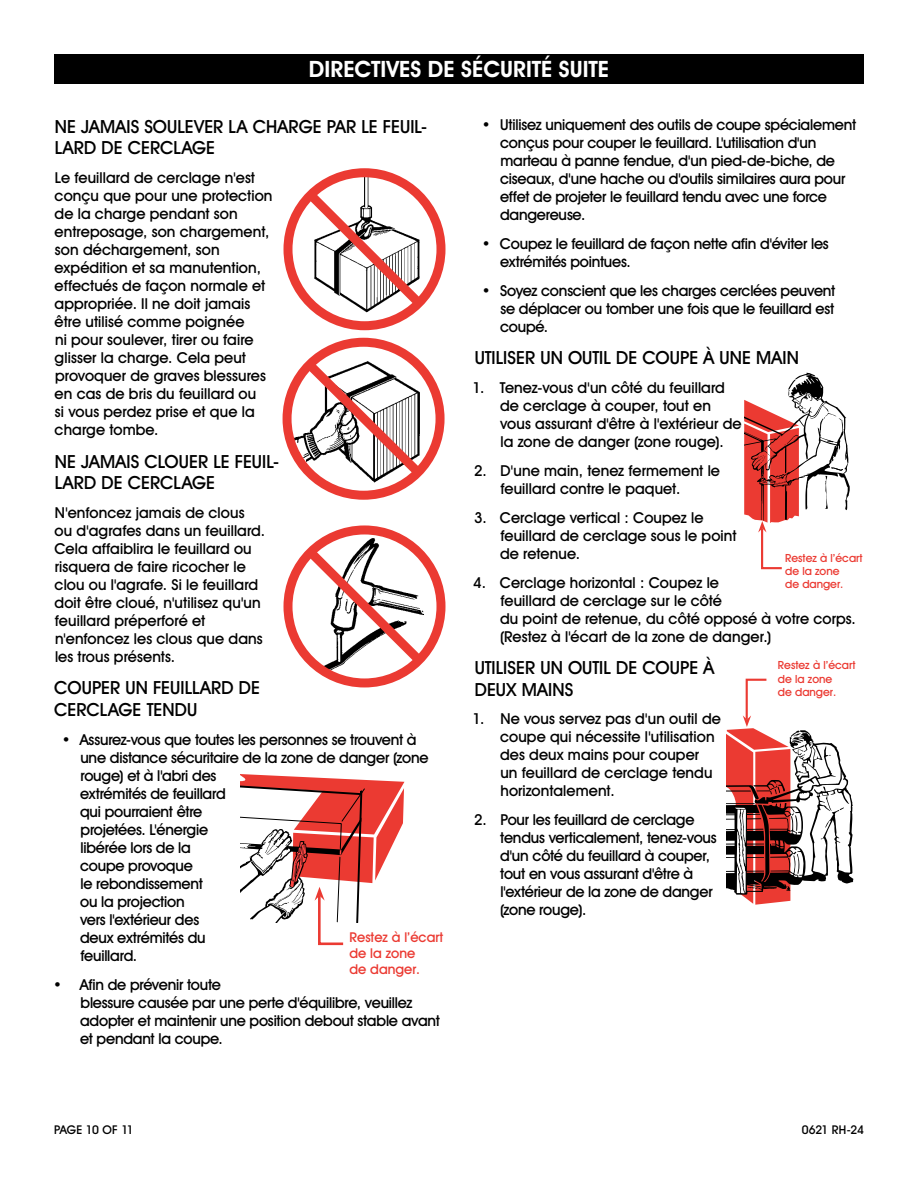
<style>
.page{position:relative;width:918px;height:1188px;background:#fff}
.page>*{position:absolute;margin:0;border:0;box-sizing:border-box;transform-origin:0 0}
.t1{font:700 22.5px "Uline Two Knine";letter-spacing:.005em;color:#fff}
.t2{font:18px/21.6px "Uline Two Knine";letter-spacing:.005em;color:#000}
.t3{font:15px/18px "Uline Two Knine";letter-spacing:-.01em;color:#000}
.t4{font:13.5px/16.2px "Uline Two Knine";color:#eb3a32}
.t5{font:12px "Uline Two Knine";letter-spacing:-.01em;color:#000}
.t6{font:11.25px/13.4px "Uline Two Knine";color:#eb3a32}
.t7{font:11.1px/13.4px "Uline Two Knine";color:#eb3a32}
</style>
<div class="page">
<div style="left:54px;top:54px;width:810px;height:30px;background:#000"></div>
<svg style="left:240px;top:774px;width:164px;height:172px"></svg>
<svg style="left:727px;top:678px;width:126px;height:227px"></svg>
<svg style="left:744px;top:373px;width:106px;height:197px"></svg>
<img style="left:319px;top:168px;width:91px;height:14px">
<img style="left:285px;top:371px;width:122px;height:121px">
<div style="left:284px;top:168px;width:162px;height:162px;border:9px solid #eb3a32;border-radius:50%"></div>
<svg style="left:298px;top:182px;width:134px;height:134px"></svg>
<svg style="left:298px;top:353px;width:134px;height:134px"></svg>
<svg style="left:285px;top:459px;width:21px;height:16px"></svg>
<div style="left:283px;top:338px;width:162px;height:162px;border:9px solid #eb3a32;border-radius:50%"></div>
<img style="left:283px;top:533px;width:128px;height:155px">
<div style="left:287px;top:669px;width:36px;height:23px;background:#fff"></div>
<svg style="left:298px;top:540px;width:135px;height:134px"></svg>
<div style="left:284px;top:525px;width:162px;height:162px;border:9px solid #eb3a32;border-radius:50%"></div>
<h1 class="t1" style="left:309px;top:56px;width:302px">DIRECTIVES DE SÉCURITÉ SUITE</h1>
<p class="t2" style="left:55px;top:115px;width:374px">NE JAMAIS SOULEVER LA CHARGE PAR LE FEUIL-<br>LARD DE CERCLAGE</p>
<p class="t3" style="left:55px;top:169px;width:219px">Le feuillard de cerclage n'est conçu que pour une protection de la charge pendant son entreposage, son chargement, son déchargement, son expédition et sa manutention, effectués de façon normale et appropriée. Il ne doit jamais être utilisé comme poignée<br>ni pour soulever, tirer ou faire glisser la charge. Cela peut provoquer de graves blessures en cas de bris du feuillard ou<br>si vous perdez prise et que la charge tombe.</p>
<p class="t2" style="left:55px;top:450px;width:226px">NE JAMAIS CLOUER LE FEUIL-<br>LARD DE CERCLAGE</p>
<p class="t3" style="left:54px;top:503px;width:212px">N'enfoncez jamais de clous ou d'agrafes dans un feuillard.<br>Cela affaiblira le feuillard ou risquera de faire ricocher le clou ou l'agrafe. Si le feuillard doit être cloué, n'utilisez qu'un feuillard préperforé et n'enfoncez les clous que dans les trous présents.</p>
<p class="t2" style="left:54px;top:677px;width:207px">COUPER UN FEUILLARD DE<br>CERCLAGE TENDU</p>
<p class="t3" style="left:80px;top:730px;width:350px;text-indent:-18px">• Assurez-vous que toutes les personnes se trouvent à une distance sécuritaire de la zone de danger (zone rouge) et à l'abri des<br>extrémités de feuillard<br>qui pourraient être<br>projetées. L'énergie<br>libérée lors de la<br>coupe provoque<br>le rebondissement<br>ou la projection<br>vers l'extérieur des<br>deux extrémités du<br>feuillard.</p>
<p class="t3" style="left:80px;top:975px;width:361px;text-indent:-27px">• Afin de prévenir toute<br>blessure causée par une perte d'équilibre, veuillez adopter et maintenir une position debout stable avant et pendant la coupe.</p>
<p class="t4" style="left:350px;top:929px;width:95px">Restez à l’écart de la zone<br>de danger.</p>
<p class="t3" style="left:500px;top:116px;width:358px;text-indent:-18px">• Utilisez uniquement des outils de coupe spécialement conçus pour couper le feuillard. L'utilisation d'un marteau à panne fendue, d'un pied-de-biche, de ciseaux, d'une hache ou d'outils similaires aura pour effet de projeter le feuillard tendu avec une force dangereuse.</p>
<p class="t3" style="left:500px;top:235px;width:330px;text-indent:-18px">• Coupez le feuillard de façon nette afin d'éviter les extrémités pointues.</p>
<p class="t3" style="left:500px;top:281px;width:337px;text-align:justify;text-indent:-18px">• Soyez conscient que les charges cerclées peuvent se déplacer ou tomber une fois que le feuillard est coupé.</p>
<p class="t2" style="left:475px;top:347px;width:326px">UTILISER UN OUTIL DE COUPE À UNE MAIN</p>
<p class="t3" style="left:500px;top:379px;width:243px;text-indent:-27px">1. Tenez-vous d'un côté du feuillard de cerclage à couper, tout en vous assurant d'être à l'extérieur de la zone de danger (zone rouge).</p>
<p class="t3" style="left:500px;top:461px;width:221px;text-indent:-26px">2. D'une main, tenez fermement le feuillard contre le paquet.</p>
<p class="t3" style="left:500px;top:508px;width:238px;text-indent:-26px">3. Cerclage vertical : Coupez le feuillard de cerclage sous le point de retenue.</p>
<p class="t3" style="left:500px;top:573px;width:357px;text-indent:-27px">4. Cerclage horizontal : Coupez le<br>feuillard de cerclage sur le côté<br>du point de retenue, du côté opposé à votre corps. (Restez à l'écart de la zone de danger.)</p>
<p class="t2" style="left:475px;top:657px;width:241px">UTILISER UN OUTIL DE COUPE À<br>DEUX MAINS</p>
<p class="t3" style="left:500px;top:710px;width:222px;text-indent:-27px">1. Ne vous servez pas d'un outil de coupe qui nécessite l'utilisation des deux mains pour couper<br>un feuillard de cerclage tendu horizontalement.</p>
<p class="t3" style="left:500px;top:811px;width:218px;text-indent:-26px">2. Pour les feuillard de cerclage tendus verticalement, tenez-vous d'un côté du feuillard à couper, tout en vous assurant d'être à l'extérieur de la zone de danger (zone rouge).</p>
<p class="t7" style="left:785px;top:551px;width:79px">Restez à l’écart de la zone<br>de danger.</p>
<p class="t6" style="left:778px;top:659px;width:79px">Restez à l’écart de la zone<br>de danger.</p>
<p class="t5" style="left:54px;top:1122px;width:81px">PAGE 10 OF 11</p>
<p class="t5" style="left:802px;top:1122px;width:64px">0621 RH-24</p>
</div>
